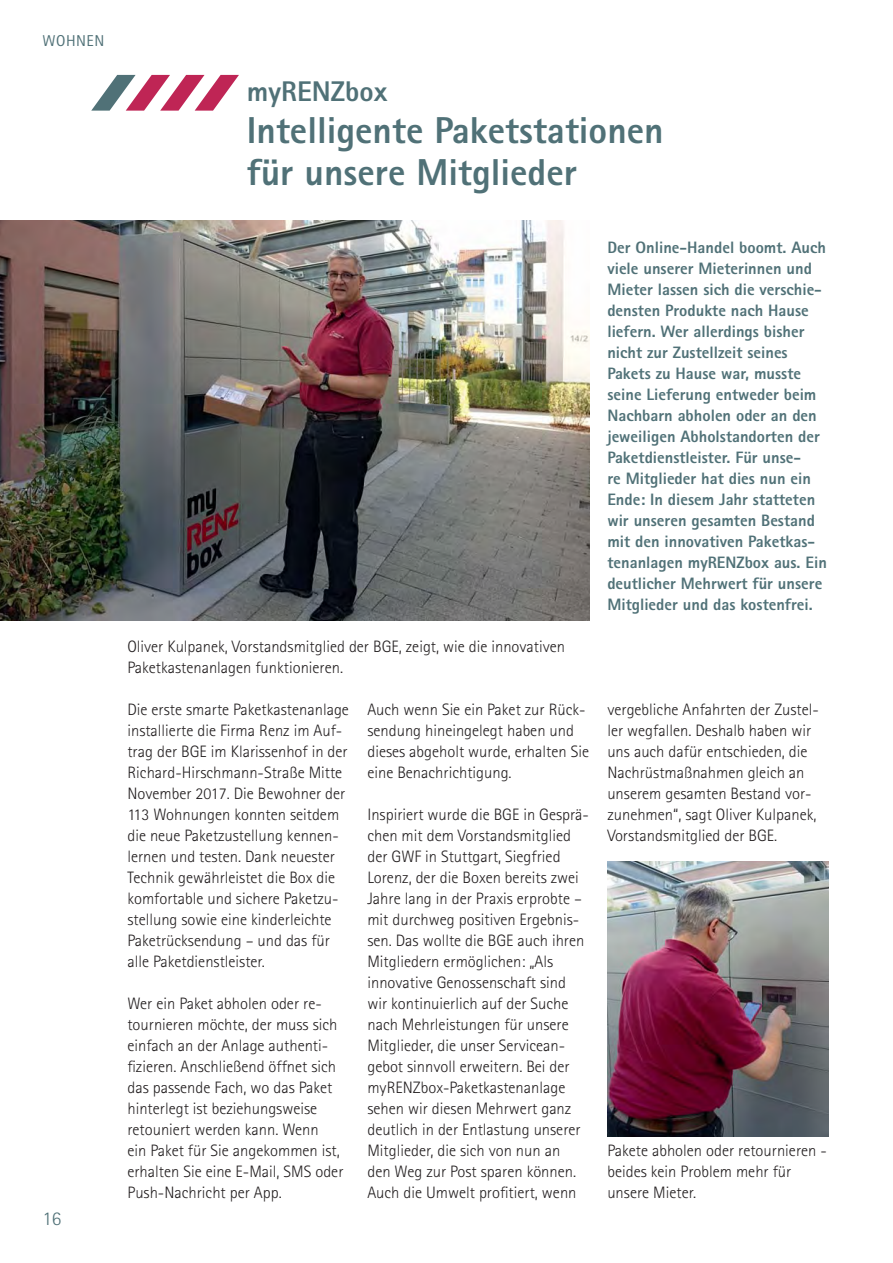
<style>
.page{position:relative;width:893px;height:1263px;background:#fff}
.page>*{position:absolute;margin:0;border:0;box-sizing:border-box;transform-origin:0 0}
.t1{font:800 37.5px/42px "AT Rotis Sans Serif";color:#507177}
.t2{font:800 28.5px "AT Rotis Sans Serif";color:#507177}
.t3{font:300 19.5px "AT Rotis Sans Serif";color:#507177}
.t4{font:300 16.5px/21px "AT Rotis Sans Serif";color:#231f20}
.t5{font:800 16.5px/21px "AT Rotis Sans Serif";color:#507177}
.t6{font:15.75px "AT Rotis Sans Serif";letter-spacing:.035em;color:#507177}
</style>
<div class="page">
<svg style="left:91px;top:75px;width:148px;height:36px"></svg>
<img style="left:0;top:221px;width:589px;height:400px">
<img style="left:607px;top:862px;width:221px;height:275px">
<p class="t6" style="left:42px;top:35px;width:64px">WOHNEN</p>
<p class="t3" style="left:42px;top:1211px;width:20px">16</p>
<h2 class="t2" style="left:247px;top:81px;width:142px">myRENZbox</h2>
<h1 class="t1" style="left:247px;top:113px;width:418px">Intelligente Paketstationen für unsere Mitglieder</h1>
<p class="t4" style="left:127px;top:637px;width:439px">Oliver Kulpanek, Vorstandsmitglied der BGE, zeigt, wie die innovativen<br>Paketkastenanlagen funktionieren.</p>
<p class="t4" style="left:127px;top:700px;width:223px">Die erste smarte Paketkastenanlage installierte die Firma Renz im Auf&shy;trag der BGE im Klarissenhof in der Richard-Hirschmann-Straße Mitte November 2017. Die Bewohner der 113 Wohnungen konnten seitdem die neue Paketzustellung kennen&shy;lernen und testen. Dank neuester Technik gewährleistet die Box die komfortable und sichere Paketzu&shy;stellung sowie eine kinderleichte Paketrücksendung – und das für alle Paketdienstleister.</p>
<p class="t4" style="left:127px;top:994px;width:218px">Wer ein Paket abholen oder re&shy;tournieren möchte, der muss sich einfach an der Anlage authenti&shy;fizieren. Anschließend öffnet sich das passende Fach, wo das Paket hinterlegt ist beziehungsweise retouniert werden kann. Wenn<br>ein Paket für Sie angekommen ist, erhalten Sie eine E-Mail, SMS oder<br>Push-Nachricht per App.</p>
<p class="t4" style="left:367px;top:701px;width:223px">Auch wenn Sie ein Paket zur Rück&shy;sendung hineingelegt haben und dieses abgeholt wurde, erhalten Sie eine Benachrichtigung.</p>
<p class="t4" style="left:367px;top:806px;width:223px">Inspiriert wurde die BGE in Gesprä&shy;chen mit dem Vorstandsmitglied der GWF in Stuttgart, Siegfried<br>Lorenz, der die Boxen bereits zwei<br>Jahre lang in der Praxis erprobte – mit durchweg positiven Ergebnis&shy;sen. Das wollte die BGE auch ihren<br>Mitgliedern ermöglichen: „Als innovative Genossenschaft sind wir kontinuierlich auf der Suche nach Mehrleistungen für unsere<br>Mitglieder, die unser Servicean&shy;gebot sinnvoll erweitern. Bei der myRENZbox-Paketkastenanlage sehen wir diesen Mehrwert ganz deutlich in der Entlastung unserer<br>Mitglieder, die sich von nun an<br>den Weg zur Post sparen können.<br>Auch die Umwelt profitiert, wenn</p>
<p class="t5" style="left:607px;top:238px;width:221px">Der Online-Handel boomt. Auch viele unserer Mieterinnen und<br>Mieter lassen sich die verschie&shy;densten Produkte nach Hause liefern. Wer allerdings bisher nicht zur Zustellzeit seines<br>Pakets zu Hause war, musste seine Lieferung entweder beim<br>Nachbarn abholen oder an den jeweiligen Abholstandorten der<br>Paketdienstleister. Für unse-<br>re Mitglieder hat dies nun ein<br>Ende: In diesem Jahr statteten wir unseren gesamten Bestand mit den innovativen Paketkas&shy;tenanlagen myRENZbox aus. Ein deutlicher Mehrwert für unsere<br>Mitglieder und das kostenfrei.</p>
<p class="t4" style="left:607px;top:700px;width:213px">vergebliche Anfahrten der Zustel&shy;ler wegfallen. Deshalb haben wir uns auch dafür entschieden, die<br>Nachrüstmaßnahmen gleich an unserem gesamten Bestand vor&shy;zunehmen“, sagt Oliver Kulpanek,<br>Vorstandsmitglied der BGE.</p>
<p class="t4" style="left:607px;top:1141px;width:221px">Pakete abholen oder retournieren - beides kein Problem mehr für unsere Mieter.</p>
</div>
